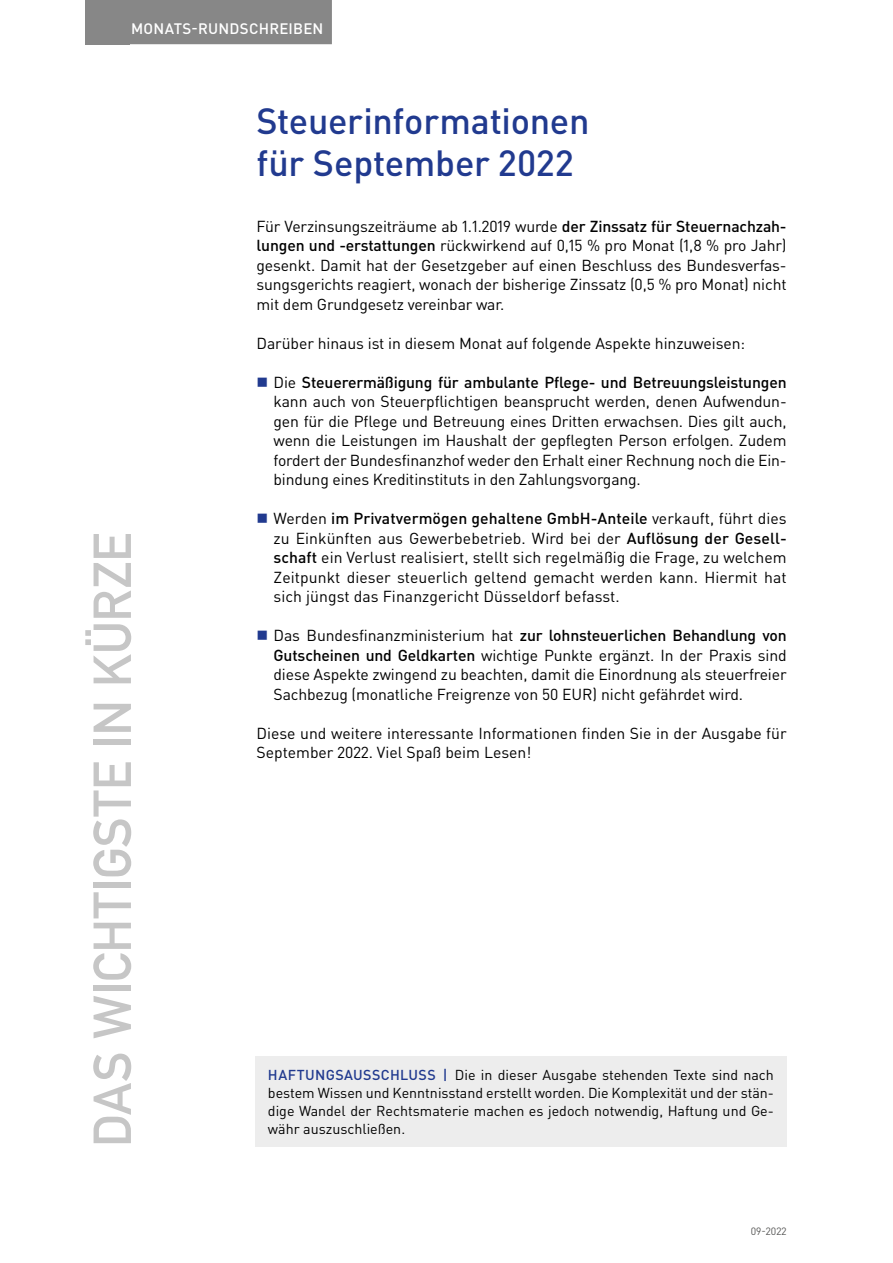
<style>
.page{position:relative;width:893px;height:1263px;background:#fff}
.page>*{position:absolute;margin:0;border:0;box-sizing:border-box;transform-origin:0 0}
.t1{font:52.5px "DIN Mittelschrift Std";color:#c6c6c6}
.t2{font:500 36px/42px "DIN Pro";letter-spacing:-.01em;color:#213a8f}
.t3{font:15.75px/19.5px "DIN Pro";letter-spacing:-.005em;color:#000;text-align:justify}
.t4{font:500 15px "DIN Pro";letter-spacing:.015em;color:#fff}
.t5{font:14.25px/18px "DIN Pro";color:#000;text-align:justify}
.t6{font:10.5px "DIN Pro";color:#575756}
.s1{font-weight:500}
.s2{font-weight:500;color:#213a8f}
</style>
<div class="page">
<div style="left:85px;top:0;width:45px;height:44px;background:#878787"></div>
<div style="left:122px;top:0;width:210px;height:44px;background:#878787"></div>
<div style="left:255px;top:1057px;width:532px;height:90px;background:#ededed"></div>
<p class="t4" style="left:131px;top:18px;width:194px">MONATS-RUNDSCHREIBEN</p>
<h1 class="t1" style="left:82px;top:1147px;width:616px;rotate:-90deg">DAS WICHTIGSTE IN KÜRZE</h1>
<h2 class="t2" style="left:257px;top:99px;width:334px">Steuerinformationen für September 2022</h2>
<p class="t3" style="left:257px;top:216px;width:532px">Für Verzinsungszeiträume ab 1.1.2019 wurde <span class="s1">der Zinssatz für Steuernachzah&shy;lungen und -erstattungen</span> rückwirkend auf 0,15 % pro Monat (1,8 % pro Jahr) gesenkt. Damit hat der Gesetzgeber auf einen Beschluss des Bundesverfas&shy;sungsgerichts reagiert, wonach der bisherige Zinssatz (0,5 % pro Monat) nicht mit dem Grundgesetz vereinbar war.</p>
<p class="t3" style="left:257px;top:333px;width:490px">Darüber hinaus ist in diesem Monat auf folgende Aspekte hinzuweisen:</p>
<p class="t3" style="left:274px;top:372px;width:515px">Die <span class="s1">Steuerermäßigung für ambulante Pflege- und Betreuungsleistungen </span>kann auch von Steuerpflichtigen beansprucht werden, denen Aufwendun&shy;gen für die Pflege und Betreuung eines Dritten erwachsen. Dies gilt auch, wenn die Leistungen im Haushalt der gepflegten Person erfolgen. Zudem fordert der Bundesfinanzhof weder den Erhalt einer Rechnung noch die Ein&shy;bindung eines Kreditinstituts in den Zahlungsvorgang.</p>
<p class="t3" style="left:274px;top:508px;width:515px">Werden <span class="s1">im Privatvermögen gehaltene GmbH-Anteile</span> verkauft, führt dies zu Einkünften aus Gewerbebetrieb. Wird bei der <span class="s1">Auflösung der Gesell&shy;schaft</span> ein Verlust realisiert, stellt sich regelmäßig die Frage, zu welchem Zeitpunkt dieser steuerlich geltend gemacht werden kann. Hiermit hat sich jüngst das Finanzgericht Düsseldorf befasst.</p>
<p class="t3" style="left:274px;top:625px;width:515px">Das Bundesfinanzministerium hat <span class="s1">zur lohnsteuerlichen Behandlung von Gutscheinen und Geldkarten</span> wichtige Punkte ergänzt. In der Praxis sind diese Aspekte zwingend zu beachten, damit die Einordnung als steuerfreier Sachbezug (monatliche Freigrenze von 50 EUR) nicht gefährdet wird.</p>
<p class="t3" style="left:257px;top:723px;width:532px">Diese und weitere interessante Informationen finden Sie in der Ausgabe für<br>September 2022. Viel Spaß beim Lesen!</p>
<p class="t5" style="left:268px;top:1065px;width:508px"><span class="s2">HAFTUNGSAUSSCHLUSS |</span> Die in dieser Ausgabe stehenden Texte sind nach bestem Wissen und Kenntnisstand erstellt worden. Die Komplexität und der stän&shy;dige Wandel der Rechtsmaterie machen es jedoch notwendig, Haftung und Ge&shy;währ auszuschließen.</p>
<p class="t6" style="left:751px;top:1224px;width:37px">09-2022</p>
</div>
